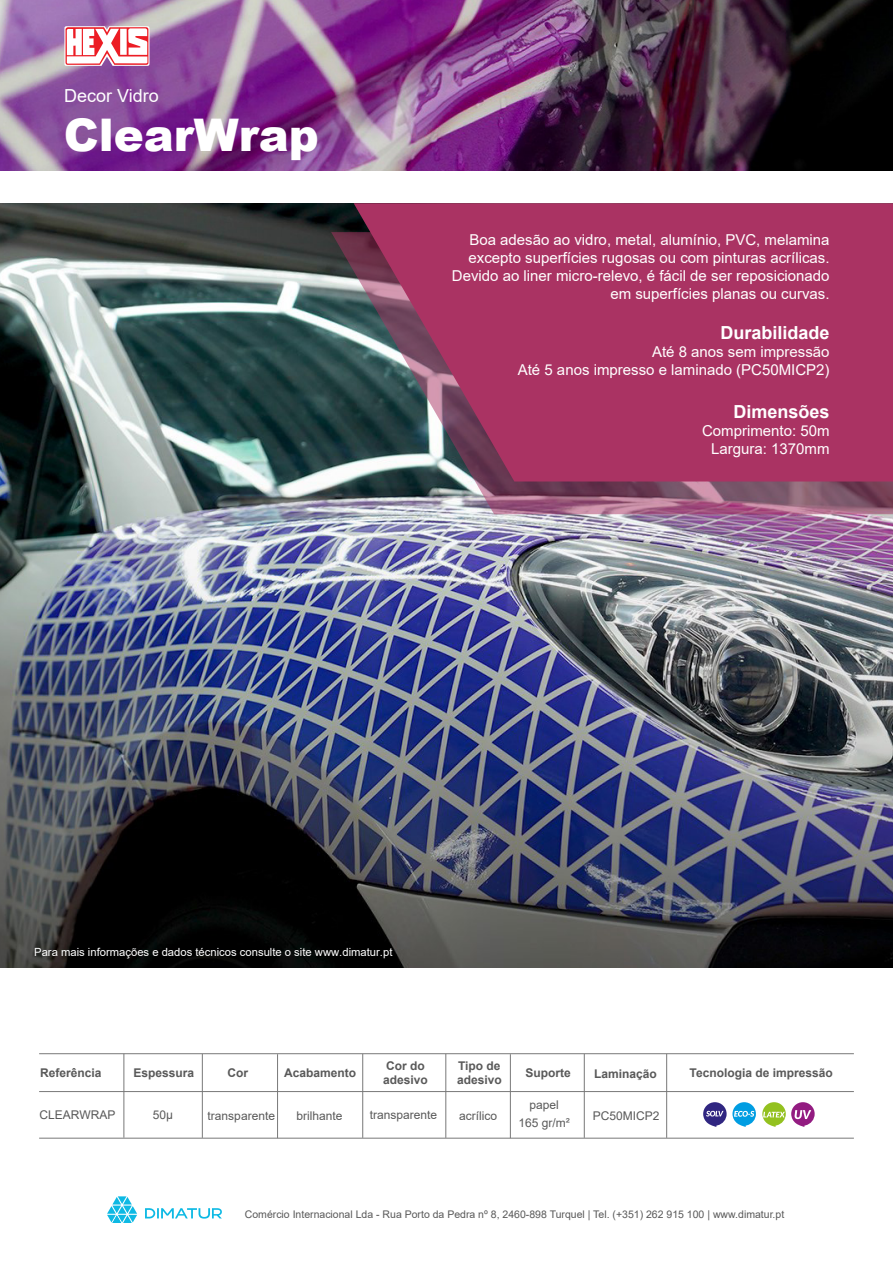
<style>
.page{position:relative;width:893px;height:1263px;background:#fff}
.page>*{position:absolute;margin:0;border:0;box-sizing:border-box;transform-origin:0 0}
.t1{font:900 45px "Arial";color:#fff}
.t2{font:700 18px "Arial";color:#fff}
.t3{font:18px "Arial";color:#fff}
.t4{font:15px/18px "Arial";color:#fff;text-align:right}
.t5{font:700 12px/13.4px "Arial";color:#595959}
.t6{font:12px/18.1px "Arial";color:#595959;text-align:center}
.t7{font:11.25px "Arial";color:#fff}
.t8{font:10.5px "Arial";color:#595959}
</style>
<div class="page">
<img style="left:0;top:203px;width:893px;height:764px">
<img style="left:331px;top:232px;width:562px;height:282px">
<svg style="left:354px;top:203px;width:539px;height:278px;background:#9f3964"></svg>
<svg style="left:145px;top:1208px;width:77px;height:10px"></svg>
<svg style="left:107px;top:1196px;width:30px;height:27px"></svg>
<hr style="left:39px;top:1138px;width:815px;height:1px;background:#787878">
<hr style="left:123px;top:1054px;width:1px;height:84px;background:#787878">
<hr style="left:202px;top:1054px;width:1px;height:84px;background:#787878">
<hr style="left:39px;top:1091px;width:815px;height:1px;background:#787878">
<hr style="left:39px;top:1053px;width:815px;height:1px;background:#787878">
<hr style="left:277px;top:1054px;width:1px;height:84px;background:#787878">
<hr style="left:362px;top:1054px;width:1px;height:84px;background:#787878">
<hr style="left:445px;top:1054px;width:1px;height:84px;background:#787878">
<hr style="left:510px;top:1054px;width:1px;height:84px;background:#787878">
<hr style="left:584px;top:1054px;width:1px;height:84px;background:#787878">
<hr style="left:666px;top:1054px;width:1px;height:84px;background:#787878">
<svg style="left:703px;top:1102px;width:53px;height:25px"></svg>
<img style="left:0;top:0;width:893px;height:170px">
<svg style="left:64px;top:26px;width:85px;height:40px"></svg>
<svg style="left:762px;top:1102px;width:53px;height:25px"></svg>
<p class="t3" style="left:64px;top:83px;width:96px">Decor Vidro</p>
<h1 class="t1" style="left:64px;top:102px;width:257px">ClearWrap</h1>
<p class="t4" style="left:452px;top:231px;width:379px">Boa adesão ao vidro, metal, alumínio, PVC, melamina excepto superfícies rugosas ou com pinturas acrílicas.<br>Devido ao liner micro-relevo, é fácil de ser reposicionado em superfícies planas ou curvas.</p>
<p class="t2" style="left:721px;top:320px;width:111px">Durabilidade</p>
<p class="t4" style="left:518px;top:342px;width:313px">Até 8 anos sem impressão<br>Até 5 anos impresso e laminado (PC50MICP2)</p>
<p class="t2" style="left:734px;top:399px;width:98px">Dimensões</p>
<p class="t4" style="left:702px;top:422px;width:129px">Comprimento: 50m<br>Largura: 1370mm</p>
<p class="t7" style="left:34px;top:944px;width:360px">Para mais informações e dados técnicos consulte o site www.dimatur.pt</p>
<p class="t5" style="left:40px;top:1066px;width:63px">Referência</p>
<p class="t5" style="left:134px;top:1066px;width:62px">Espessura</p>
<p class="t6" style="left:40px;top:1105px;width:78px">CLEARWRAP</p>
<p class="t6" style="left:153px;top:1105px;width:22px">50µ</p>
<p class="t5" style="left:227px;top:1066px;width:22px">Cor</p>
<p class="t5" style="left:284px;top:1066px;width:74px">Acabamento</p>
<p class="t5" style="left:383px;top:1059px;width:46px">Cor do adesivo</p>
<p class="t5" style="left:457px;top:1059px;width:46px">Tipo de adesivo</p>
<p class="t5" style="left:525px;top:1066px;width:47px">Suporte</p>
<p class="t5" style="left:594px;top:1067px;width:64px">Laminação</p>
<p class="t5" style="left:690px;top:1066px;width:145px">Tecnologia de impressão</p>
<p class="t6" style="left:208px;top:1106px;width:69px">transparente</p>
<p class="t6" style="left:297px;top:1106px;width:48px">brilhante</p>
<p class="t6" style="left:370px;top:1105px;width:69px">transparente</p>
<p class="t6" style="left:519px;top:1096px;width:53px">papel<br>165 gr/m²</p>
<p class="t6" style="left:459px;top:1106px;width:40px">acrílico</p>
<p class="t6" style="left:593px;top:1106px;width:68px">PC50MICP2</p>
<p class="t8" style="left:245px;top:1207px;width:541px">Comércio Internacional Lda - Rua Porto da Pedra nº 8, 2460-898 Turquel | Tel. (+351) 262 915 100 | www.dimatur.pt</p>
</div>
